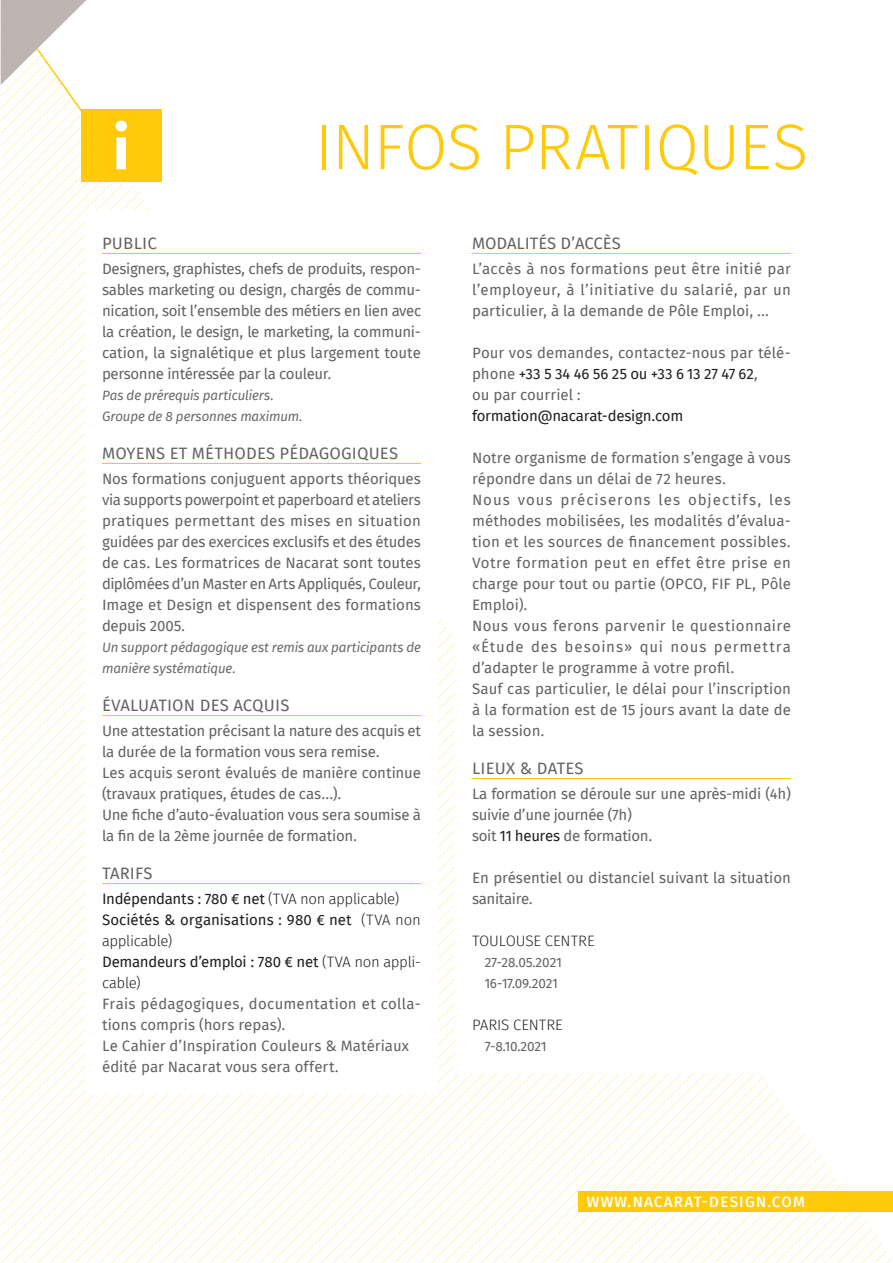
<style>
.page{position:relative;width:893px;height:1263px;background:#fff}
.page>*{position:absolute;margin:0;border:0;box-sizing:border-box;transform-origin:0 0}
.N3-Titres{font:300 64.5px "Fira Sans";letter-spacing:-.02em;color:#feca0a}
.t1{font:700 60px "Fira Sans";color:#fff}
.N4-Sous_titres{font:16.5px "Fira Sans";letter-spacing:.01em;color:#636366}
.N6-Textes_justifiés{font:16.5px "Fira Sans";letter-spacing:-.005em;color:#636366}
.N6-Textes_justifiés-2{font:15px/21px "Fira Sans";letter-spacing:-.005em;color:#636366}
.N6-Textes_justifiés-3{font:15px/21px "Fira Sans";letter-spacing:-.01em;color:#231f20}
.N6-Textes_justifiés-4{font:15px/21px "Fira Sans";letter-spacing:.015em;color:#636366}
.N6-Textes_justifiés-5{font:300 15px "Fira Sans";letter-spacing:-.005em;color:#231f20}
.N6-Textes_justifiés-6{font:15px "Fira Sans";letter-spacing:-.025em;color:#636366}
.t2{font:500 15px "Fira Sans";letter-spacing:.085em;color:#fff}
.N6-Textes_justifiés-7{font:italic 13.5px/21px "Fira Sans";letter-spacing:-.015em;color:#6c6d70}
.N6-Textes_justifiés-8{font:13.5px "Fira Sans";letter-spacing:-.015em;color:#636366}
.s1{font-weight:300}
.s2{color:#231f20}
</style>
<div class="page">
<svg style="left:12px;top:742px;width:443px;height:521px"></svg>
<svg style="left:25px;top:750px;width:430px;height:513px"></svg>
<svg style="left:37px;top:757px;width:418px;height:506px"></svg>
<svg style="left:49px;top:764px;width:406px;height:499px"></svg>
<svg style="left:62px;top:771px;width:393px;height:492px"></svg>
<svg style="left:74px;top:779px;width:381px;height:484px"></svg>
<svg style="left:332px;top:931px;width:123px;height:332px"></svg>
<svg style="left:345px;top:938px;width:110px;height:325px"></svg>
<svg style="left:357px;top:945px;width:98px;height:318px"></svg>
<svg style="left:369px;top:953px;width:86px;height:310px"></svg>
<svg style="left:382px;top:960px;width:73px;height:303px"></svg>
<svg style="left:394px;top:967px;width:61px;height:296px"></svg>
<svg style="left:406px;top:974px;width:49px;height:289px"></svg>
<svg style="left:419px;top:982px;width:36px;height:281px"></svg>
<svg style="left:431px;top:989px;width:24px;height:274px"></svg>
<svg style="left:443px;top:996px;width:12px;height:267px"></svg>
<svg style="left:455px;top:1073px;width:13px;height:190px"></svg>
<svg style="left:468px;top:1073px;width:12px;height:190px"></svg>
<svg style="left:480px;top:1073px;width:12px;height:190px"></svg>
<svg style="left:492px;top:1073px;width:13px;height:190px"></svg>
<svg style="left:505px;top:1073px;width:12px;height:190px"></svg>
<svg style="left:517px;top:1073px;width:12px;height:190px"></svg>
<svg style="left:529px;top:1073px;width:13px;height:190px"></svg>
<svg style="left:542px;top:1073px;width:350px;height:190px"></svg>
<div style="left:578px;top:1191px;width:315px;height:21px;background:#feca0a"></div>
<svg style="left:1px;top:0;width:149px;height:506px"></svg>
<div style="left:81px;top:109px;width:81px;height:73px;background:#feca0a"></div>
<div style="left:85px;top:211px;width:353px;height:882px;background:#fff"></div>
<hr style="left:102px;top:253px;width:319px;height:1px;background:#feca0a">
<hr style="left:102px;top:715px;width:319px;height:1px;background:#feca0a">
<hr style="left:102px;top:463px;width:319px;height:1px;background:#feca0a">
<hr style="left:102px;top:883px;width:319px;height:1px;background:#feca0a">
<hr style="left:472px;top:253px;width:319px;height:1px;background:#feca0a">
<hr style="left:472px;top:778px;width:319px;height:1px;background:#feca0a">
<p class="t1" style="left:113px;top:106px;width:18px">i</p>
<p class="N3-Titres" style="left:315px;top:101px;width:494px">INFOS PRATIQUES</p>
<p class="N4-Sous_titres" style="left:102px;top:231px;width:56px">PUBLIC</p>
<p class="N6-Textes_justifiés-2" style="left:102px;top:259px;width:321px;text-align:justify">Designers, graphistes, chefs de produits, respon&shy;sables marketing ou design, chargés de commu&shy;nication, soit l’ensemble des métiers en lien avec la création, le design, le marketing, la communi&shy;cation, la signalétique et plus largement toute personne intéressée par la couleur.</p>
<p class="N6-Textes_justifiés-7" style="left:102px;top:386px;width:174px">Pas de prérequis particuliers.</p>
<p class="N6-Textes_justifiés-7" style="left:102px;top:407px;width:202px">Groupe de 8 personnes maximum.</p>
<p class="N4-Sous_titres" style="left:102px;top:441px;width:297px">MOYENS ET MÉTHODES PÉDAGOGIQUES</p>
<p class="N6-Textes_justifiés-2" style="left:102px;top:469px;width:320px;text-align:justify">Nos formations conjuguent apports théoriques via supports powerpoint et paperboard et ateliers pratiques permettant des mises en situation guidées par des exercices exclusifs et des études de cas. Les formatrices de Nacarat sont toutes diplômées d’un Master en Arts Appliqués, Couleur, Image et Design et dispensent des formations depuis 2005.</p>
<p class="N6-Textes_justifiés-7" style="left:102px;top:638px;width:320px">Un support pédagogique est remis aux participants de manière systématique.</p>
<p class="N4-Sous_titres" style="left:102px;top:693px;width:189px">ÉVALUATION DES ACQUIS</p>
<p class="N6-Textes_justifiés-2" style="left:102px;top:721px;width:320px">Une attestation précisant la nature des acquis et la durée de la formation vous sera remise.</p>
<p class="N6-Textes_justifiés-2" style="left:102px;top:763px;width:320px">Les acquis seront évalués de manière continue (travaux pratiques, études de cas…).</p>
<p class="N6-Textes_justifiés-2" style="left:102px;top:805px;width:320px">Une fiche d’auto-évaluation vous sera soumise à la fin de la 2ème journée de formation.</p>
<p class="N4-Sous_titres" style="left:102px;top:861px;width:52px">TARIFS</p>
<p class="N6-Textes_justifiés-3" style="left:102px;top:889px;width:299px">Indépendants : 780 € net <span class="s1">(TVA non applicable)</span></p>
<p class="N6-Textes_justifiés-3" style="left:102px;top:910px;width:320px">Sociétés &amp; organisations : 980 € net <span class="s1">(TVA non applicable)</span></p>
<p class="N6-Textes_justifiés-3" style="left:102px;top:952px;width:320px">Demandeurs d’emploi : 780 € net <span class="s1">(TVA non appli&shy;cable)</span></p>
<p class="N6-Textes_justifiés-4" style="left:102px;top:994px;width:320px">Frais pédagogiques, documentation et colla&shy;tions compris (hors repas).</p>
<p class="N6-Textes_justifiés-2" style="left:102px;top:1036px;width:309px">Le Cahier d’Inspiration Couleurs &amp; Matériaux</p>
<p class="N6-Textes_justifiés-2" style="left:102px;top:1057px;width:238px">édité par Nacarat vous sera offert.</p>
<p class="N6-Textes_justifiés" style="left:472px;top:231px;width:150px">MODALITÉS D’ACCÈS</p>
<p class="N6-Textes_justifiés-2" style="left:472px;top:259px;width:320px;text-align:justify">L’accès à nos formations peut être initié par l’employeur, à l’initiative du salarié, par un particulier, à la demande de Pôle Emploi, …</p>
<p class="N6-Textes_justifiés-2" style="left:472px;top:343px;width:320px">Pour vos demandes, contactez-nous par télé&shy;phone <span class="s2">+33 5 34 46 56 25 ou +33 6 13 27 47 62</span>,</p>
<p class="N6-Textes_justifiés-2" style="left:472px;top:385px;width:110px">ou par courriel :</p>
<p class="N6-Textes_justifiés-3" style="left:472px;top:406px;width:213px">formation@nacarat-design.com</p>
<p class="N6-Textes_justifiés-2" style="left:472px;top:448px;width:320px">Notre organisme de formation s’engage à vous répondre dans un délai de 72 heures.</p>
<p class="N6-Textes_justifiés-2" style="left:472px;top:490px;width:320px;text-align:justify">Nous vous préciserons les objectifs, les méthodes mobilisées, les modalités d’évalua&shy;tion et les sources de financement possibles.<br>Votre formation peut en effet être prise en charge pour tout ou partie (OPCO, FIF PL, Pôle Emploi).</p>
<p class="N6-Textes_justifiés-2" style="left:472px;top:616px;width:320px;text-align:justify">Nous vous ferons parvenir le questionnaire «Étude des besoins» qui nous permettra d’adapter le programme à votre profil.</p>
<p class="N6-Textes_justifiés-2" style="left:472px;top:679px;width:320px;text-align:justify">Sauf cas particulier, le délai pour l’inscription à la formation est de 15 jours avant la date de la session.</p>
<p class="N4-Sous_titres" style="left:472px;top:756px;width:113px">LIEUX &amp; DATES</p>
<p class="N6-Textes_justifiés-2" style="left:472px;top:784px;width:320px">La formation se déroule sur une après-midi (4h) suivie d’une journée (7h)</p>
<p class="N6-Textes_justifiés-6" style="left:472px;top:825px;width:182px">soit <span class="s2">11 heures</span> de formation.</p>
<p class="N6-Textes_justifiés-2" style="left:472px;top:868px;width:320px">En présentiel ou distanciel suivant la situation sanitaire.</p>
<p class="N6-Textes_justifiés-5" style="left:472px;top:930px;width:124px">TOULOUSE CENTRE</p>
<p class="N6-Textes_justifiés-8" style="left:485px;top:953px;width:79px">27-28.05.2021</p>
<p class="N6-Textes_justifiés-8" style="left:485px;top:974px;width:75px">16-17.09.2021</p>
<p class="N6-Textes_justifiés-5" style="left:472px;top:1014px;width:92px">PARIS CENTRE</p>
<p class="N6-Textes_justifiés-8" style="left:485px;top:1037px;width:63px">7-8.10.2021</p>
<p class="t2" style="left:587px;top:1191px;width:220px">WWW.NACARAT-DESIGN.COM</p>
</div>
